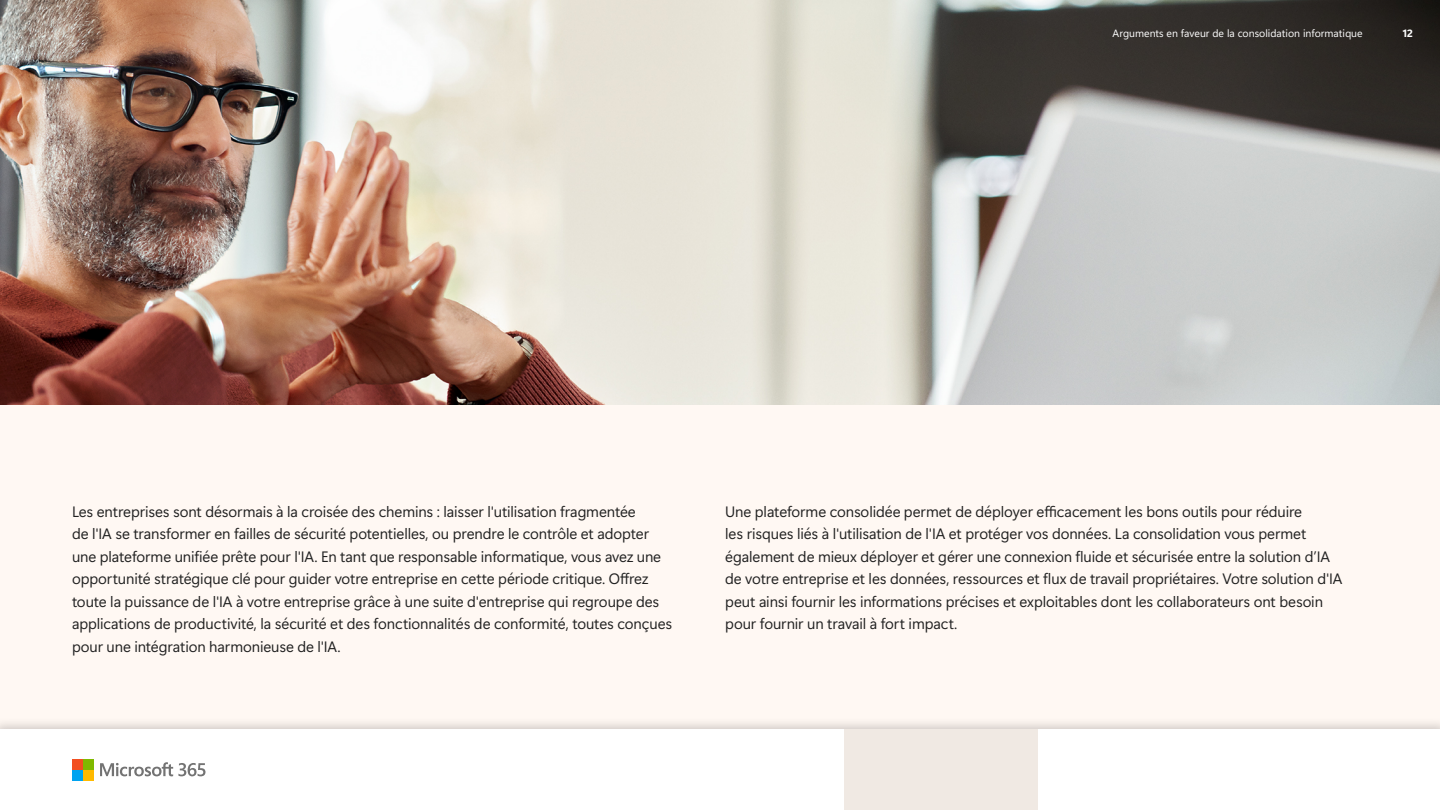
<style>
.page{position:relative;width:1440px;height:810px;background:#fff8f3}
.page>*{position:absolute;margin:0;border:0;box-sizing:border-box;transform-origin:0 0}
.t1{font:15px/22.5px "Segoe Sans 240000";letter-spacing:-.005em;color:#212121}
.t2{font:10.5px "Segoe Sans a 8000";color:#fff}
.t3{font:10.5px "Segoe Sans a 8000 2 bc 0000";color:#fff}
</style>
<div class="page">
<div style="left:0;top:716px;width:1440px;height:94px;background:#000;opacity:.2"></div>
<div style="left:0;top:729px;width:1440px;height:81px;background:#fff"></div>
<div style="left:844px;top:729px;width:194px;height:81px;background:#f0e9e3"></div>
<img style="left:0;top:0;width:1440px;height:405px">
<svg style="left:100px;top:762px;width:106px;height:14px"></svg>
<div style="left:72px;top:759px;width:10px;height:10px;background:#f24f21"></div>
<div style="left:83px;top:759px;width:11px;height:10px;background:#80ba00"></div>
<div style="left:72px;top:770px;width:10px;height:10px;background:#00a3f0"></div>
<div style="left:83px;top:770px;width:11px;height:10px;background:#ffba00"></div>
<p class="t2" style="left:1113px;top:26px;width:252px">Arguments en faveur de la consolidation informatique</p>
<p class="t3" style="left:1403px;top:25px;width:12px">12</p>
<p class="t1" style="left:72px;top:500px;width:602px">Les entreprises sont désormais à la croisée des chemins : laisser l'utilisation fragmentée<br>de l'IA se transformer en failles de sécurité potentielles, ou prendre le contrôle et adopter une plateforme unifiée prête pour l'IA. En tant que responsable informatique, vous avez une opportunité stratégique clé pour guider votre entreprise en cette période critique. Offrez toute la puissance de l'IA à votre entreprise grâce à une suite d'entreprise qui regroupe des applications de productivité, la sécurité et des fonctionnalités de conformité, toutes conçues pour une intégration harmonieuse de l'IA.</p>
<p class="t1" style="left:725px;top:500px;width:619px">Une plateforme consolidée permet de déployer efficacement les bons outils pour réduire<br>les risques liés à l'utilisation de l'IA et protéger vos données. La consolidation vous permet également de mieux déployer et gérer une connexion fluide et sécurisée entre la solution d’IA de votre entreprise et les données, ressources et flux de travail propriétaires. Votre solution d'IA peut ainsi fournir les informations précises et exploitables dont les collaborateurs ont besoin pour fournir un travail à fort impact.</p>
</div>
